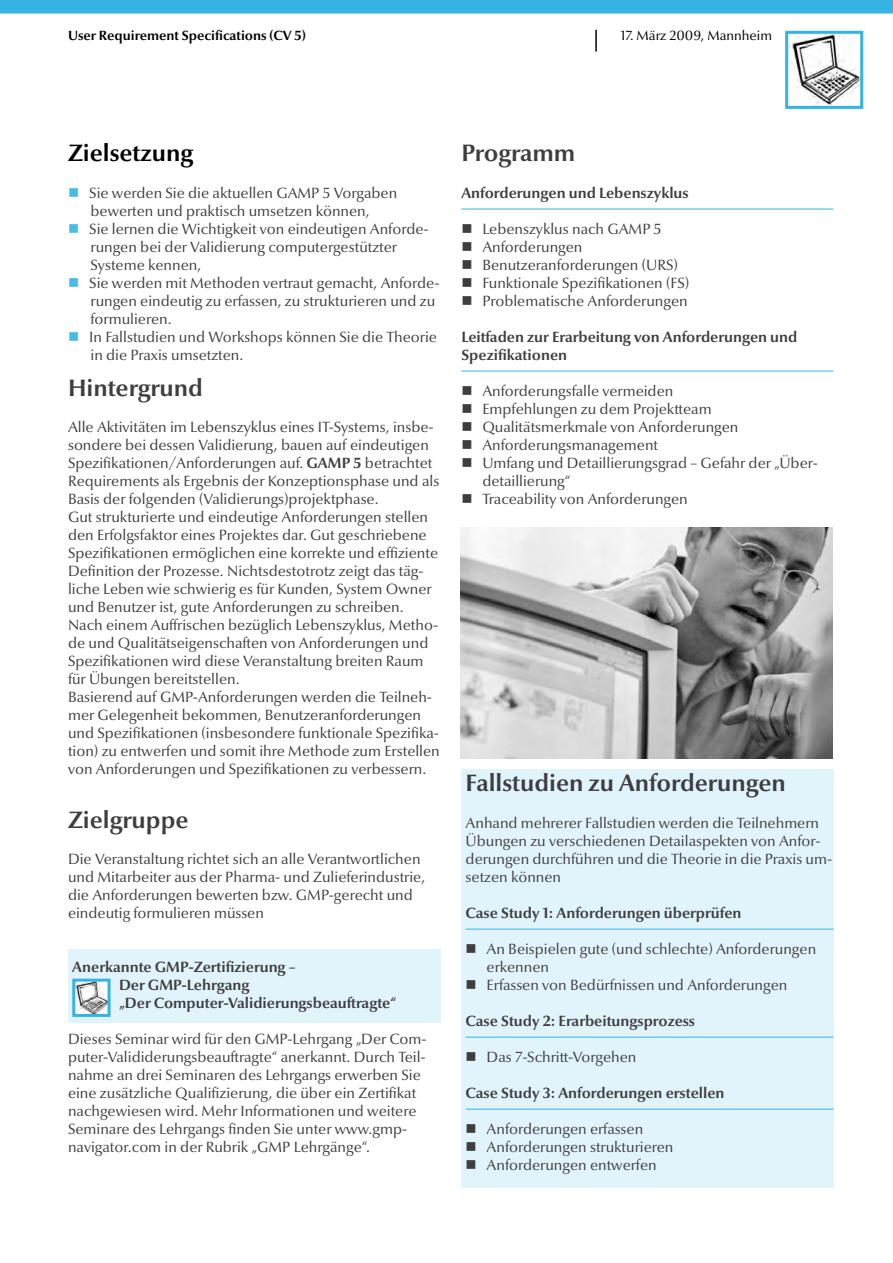
<style>
.page{position:relative;width:893px;height:1263px;background:#fff}
.page>*{position:absolute;margin:0;border:0;box-sizing:border-box;transform-origin:0 0}
.t1{font:700 24px "Optima Nova LT";color:#3e3e40}
.t2{font:700 24px "Optima Nova LT";color:#000}
.t3{font:15px/18px "Optima Nova LT";color:#3e3e40}
.t4{font:700 15px/18px "Optima Nova LT";color:#3e3e40}
.t5{font:15px/18px "Wingdings";color:#3e3e40;text-align:justify}
.t6{font:15px "Wingdings";color:#48bce6}
.t7{font:700 13.5px "Optima Nova LT";color:#000}
.t8{font:13.5px "Optima Nova LT";color:#000}
.s1{font-weight:700}
</style>
<div class="page">
<svg style="left:0;top:0;width:893px;height:14px;background:#3bb6e3"></svg>
<hr style="left:595px;top:30px;width:2px;height:22px;background:#000">
<div style="left:68px;top:950px;width:372px;height:73px;background:#e1f4fb"></div>
<img style="left:76px;top:983px;width:31px;height:30px">
<div style="left:72px;top:979px;width:39px;height:38px;border:3px solid #34b4e3"></div>
<hr style="left:461px;top:209px;width:372px;height:1px;background:#34b4e3">
<hr style="left:461px;top:371px;width:372px;height:1px;background:#34b4e3">
<div style="left:461px;top:769px;width:372px;height:418px;background:#e1f4fb"></div>
<hr style="left:466px;top:929px;width:367px;height:1px;background:#34b4e3">
<hr style="left:466px;top:1037px;width:367px;height:1px;background:#34b4e3">
<hr style="left:466px;top:1109px;width:367px;height:1px;background:#34b4e3">
<img style="left:461px;top:527px;width:372px;height:231px">
<img style="left:789px;top:35px;width:70px;height:70px">
<div style="left:785px;top:31px;width:78px;height:78px;border:3px solid #34b4e3"></div>
<p class="t7" style="left:68px;top:27px;width:239px">User Requirement Specifications (CV 5)</p>
<p class="t8" style="left:621px;top:27px;width:153px">17. März 2009, Mannheim</p>
<h1 class="t2" style="left:68px;top:139px;width:127px">Zielsetzung</h1>
<p class="t3" style="left:89px;top:184px;width:352px">Sie werden Sie die aktuellen GAMP 5 Vorgaben bewerten und praktisch umsetzen können,<br>Sie lernen die Wichtigkeit von eindeutigen Anforde&shy;rungen bei der Validierung computergestützter Systeme kennen,<br>Sie werden mit Methoden vertraut gemacht, Anforde&shy;rungen eindeutig zu erfassen, zu strukturieren und zu formulieren.<br>In Fallstudien und Workshops können Sie die Theorie in die Praxis umsetzten.</p>
<h1 class="t1" style="left:68px;top:374px;width:136px">Hintergrund</h1>
<p class="t3" style="left:68px;top:418px;width:373px">Alle Aktivitäten im Lebenszyklus eines IT-Systems, insbe&shy;sondere bei dessen Validierung, bauen auf eindeutigen Spezifikationen/Anforderungen auf. <span class="s1">GAMP 5</span> betrachtet Requirements als Ergebnis der Konzeptionsphase und als Basis der folgenden (Validierungs)projektphase.<br>Gut strukturierte und eindeutige Anforderungen stellen den Erfolgsfaktor eines Projektes dar. Gut geschriebene Spezifikationen ermöglichen eine korrekte und effiziente Definition der Prozesse. Nichtsdestotrotz zeigt das täg&shy;liche Leben wie schwierig es für Kunden, System Owner und Benutzer ist, gute Anforderungen zu schreiben.<br>Nach einem Auffrischen bezüglich Lebenszyklus, Metho&shy;de und Qualitätseigenschaften von Anforderungen und Spezifikationen wird diese Veranstaltung breiten Raum für Übungen bereitstellen.<br>Basierend auf GMP-Anforderungen werden die Teilneh&shy;mer Gelegenheit bekommen, Benutzeranforderungen und Spezifikationen (insbesondere funktionale Spezifika&shy;tion) zu entwerfen und somit ihre Methode zum Erstellen von Anforderungen und Spezifikationen zu verbessern.</p>
<h1 class="t1" style="left:68px;top:806px;width:122px">Zielgruppe</h1>
<p class="t3" style="left:68px;top:850px;width:359px">Die Veranstaltung richtet sich an alle Verantwortlichen und Mitarbeiter aus der Pharma- und Zulieferindustrie, die Anforderungen bewerten bzw. GMP-gerecht und eindeutig formulieren müssen</p>
<p class="t4" style="left:119px;top:958px;width:279px;text-indent:-47px">Anerkannte GMP-Zertifizierung –<br>Der GMP-Lehrgang<br>„Der Computer-Validierungsbeauftragte“</p>
<p class="t3" style="left:68px;top:1030px;width:360px">Dieses Seminar wird für den GMP-Lehrgang „Der Com&shy;puter-Valididerungsbeauftragte“ anerkannt. Durch Teil&shy;nahme an drei Seminaren des Lehrgangs erwerben Sie eine zusätzliche Qualifizierung, die über ein Zertifikat nachgewiesen wird. Mehr Informationen und weitere Seminare des Lehrgangs finden Sie unter www.gmp&shy;navigator.com in der Rubrik „GMP Lehrgänge“.</p>
<p class="t6" style="left:68px;top:185px;width:13px">■</p>
<p class="t6" style="left:68px;top:221px;width:13px">■</p>
<p class="t6" style="left:68px;top:275px;width:13px">■</p>
<p class="t6" style="left:68px;top:329px;width:13px">■</p>
<h1 class="t1" style="left:461px;top:139px;width:115px">Programm</h1>
<p class="t4" style="left:461px;top:184px;width:229px">Anforderungen und Lebenszyklus</p>
<p class="t3" style="left:482px;top:220px;width:208px">Lebenszyklus nach GAMP 5<br>Anforderungen<br>Benutzeranforderungen (URS)<br>Funktionale Spezifikationen (FS)<br>Problematische Anforderungen</p>
<p class="t4" style="left:461px;top:328px;width:338px">Leitfaden zur Erarbeitung von Anforderungen und<br>Spezifikationen</p>
<p class="t3" style="left:482px;top:382px;width:337px">Anforderungsfalle vermeiden<br>Empfehlungen zu dem Projektteam<br>Qualitätsmerkmale von Anforderungen<br>Anforderungsmanagement<br>Umfang und Detaillierungsgrad – Gefahr der „Über&shy;detaillierung“<br>Traceability von Anforderungen</p>
<p class="t5" style="left:461px;top:220px;width:13px">■ ■ ■ ■ ■</p>
<p class="t5" style="left:461px;top:382px;width:13px">■ ■ ■ ■ ■</p>
<p class="t5" style="left:461px;top:490px;width:13px">■</p>
<h1 class="t1" style="left:466px;top:769px;width:322px">Fallstudien zu Anforderungen</h1>
<p class="t3" style="left:466px;top:814px;width:368px">Anhand mehrerer Fallstudien werden die Teilnehmern Übungen zu verschiedenen Detailaspekten von Anfor&shy;derungen durchführen und die Theorie in die Praxis um&shy;setzen können</p>
<p class="t4" style="left:466px;top:904px;width:277px">Case Study 1: Anforderungen überprüfen</p>
<p class="t3" style="left:487px;top:940px;width:331px">An Beispielen gute (und schlechte) Anforderungen erkennen<br>Erfassen von Bedürfnissen und Anforderungen</p>
<p class="t4" style="left:466px;top:1012px;width:231px">Case Study 2: Erarbeitungsprozess</p>
<p class="t3" style="left:487px;top:1048px;width:151px">Das 7-Schritt-Vorgehen</p>
<p class="t4" style="left:466px;top:1084px;width:260px">Case Study 3: Anforderungen erstellen</p>
<p class="t3" style="left:487px;top:1120px;width:188px">Anforderungen erfassen<br>Anforderungen strukturieren<br>Anforderungen entwerfen</p>
<p class="t5" style="left:466px;top:940px;width:13px">■</p>
<p class="t5" style="left:466px;top:976px;width:13px">■</p>
<p class="t5" style="left:466px;top:1048px;width:13px">■</p>
<p class="t5" style="left:466px;top:1120px;width:13px">■ ■ ■</p>
</div>
